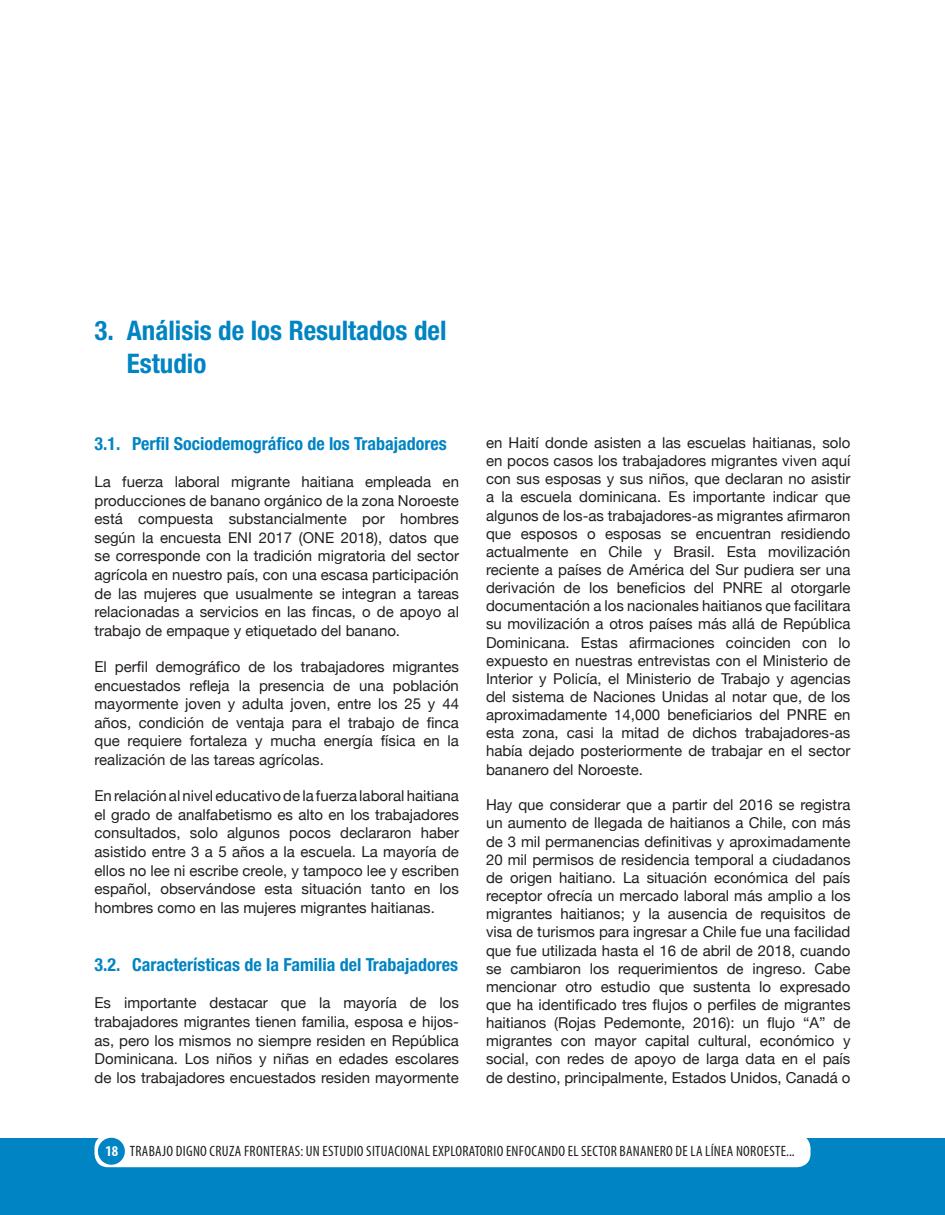
<style>
.page{position:relative;width:945px;height:1215px;background:#fff}
.page>*{position:absolute;margin:0;border:0;box-sizing:border-box;transform-origin:0 0}
.t1{font:700 condensed 27px/33px "Helvetica Neue";color:#0084c3}
.t2{font:700 condensed 18px "Helvetica Neue";color:#0084c3}
.t3{font:15px/18.1px "Helvetica Neue";color:#241f1f;text-align:justify}
.t4{font:condensed 15px "Myriad Pro";letter-spacing:.02em;color:#241f1f}
.s1{font-weight:700;color:#fff}
</style>
<div class="page">
<div style="left:0;top:1143px;width:932px;height:72px;background:#0084c3"></div>
<div style="left:94px;top:1135px;width:717px;height:32px;background:#fff;border-radius:13px"></div>
<div style="left:98px;top:1138px;width:27px;height:27px;background:#0084c3;border-radius:50%"></div>
<div style="left:932px;top:1138px;width:13px;height:59px;background:#0084c3"></div>
<div style="left:932px;top:1143px;width:13px;height:72px;background:#0084c3"></div>
<h1 class="t1" style="left:127px;top:314px;width:321px;text-indent:-32px">3. Análisis de los Resultados del<br>Estudio</h1>
<p class="t2" style="left:94px;top:433px;width:354px">3.1. Perfil Sociodemográfico de los Trabajadores</p>
<p class="t3" style="left:94px;top:472px;width:366px;line-height:18.6px">La fuerza laboral migrante haitiana empleada en producciones de banano orgánico de la zona Noroeste está compuesta substancialmente por hombres según la encuesta ENI 2017 (ONE 2018), datos que se corresponde con la tradición migratoria del sector agrícola en nuestro país, con una escasa participación de las mujeres que usualmente se integran a tareas relacionadas a servicios en las fincas, o de apoyo al trabajo de empaque y etiquetado del banano.</p>
<p class="t3" style="left:94px;top:657px;width:366px;line-height:18.6px">El perfil demográfico de los trabajadores migrantes encuestados refleja la presencia de una población mayormente joven y adulta joven, entre los 25 y 44 años, condición de ventaja para el trabajo de finca que requiere fortaleza y mucha energía física en la realización de las tareas agrícolas.</p>
<p class="t3" style="left:94px;top:786px;width:366px;line-height:18.6px">En relación al nivel educativo de la fuerza laboral haitiana el grado de analfabetismo es alto en los trabajadores consultados, solo algunos pocos declararon haber asistido entre 3 a 5 años a la escuela. La mayoría de ellos no lee ni escribe creole, y tampoco lee y escriben español, observándose esta situación tanto en los hombres como en las mujeres migrantes haitianas.</p>
<p class="t2" style="left:94px;top:954px;width:365px">3.2. Características de la Familia del Trabajadores</p>
<p class="t3" style="left:94px;top:993px;width:366px;line-height:18.6px">Es importante destacar que la mayoría de los trabajadores migrantes tienen familia, esposa e hijos&shy;as, pero los mismos no siempre residen en República Dominicana. Los niños y niñas en edades escolares de los trabajadores encuestados residen mayormente</p>
<p class="t3" style="left:486px;top:433px;width:366px">en Haití donde asisten a las escuelas haitianas, solo en pocos casos los trabajadores migrantes viven aquí con sus esposas y sus niños, que declaran no asistir a la escuela dominicana. Es importante indicar que algunos de los-as trabajadores-as migrantes afirmaron que esposos o esposas se encuentran residiendo actualmente en Chile y Brasil. Esta movilización reciente a países de América del Sur pudiera ser una derivación de los beneficios del PNRE al otorgarle documentación a los nacionales haitianos que facilitara su movilización a otros países más allá de República Dominicana. Estas afirmaciones coinciden con lo expuesto en nuestras entrevistas con el Ministerio de Interior y Policía, el Ministerio de Trabajo y agencias del sistema de Naciones Unidas al notar que, de los aproximadamente 14,000 beneficiarios del PNRE en esta zona, casi la mitad de dichos trabajadores-as había dejado posteriormente de trabajar en el sector bananero del Noroeste.</p>
<p class="t3" style="left:486px;top:796px;width:366px">Hay que considerar que a partir del 2016 se registra un aumento de llegada de haitianos a Chile, con más de 3 mil permanencias definitivas y aproximadamente 20 mil permisos de residencia temporal a ciudadanos de origen haitiano. La situación económica del país receptor ofrecía un mercado laboral más amplio a los migrantes haitianos; y la ausencia de requisitos de visa de turismos para ingresar a Chile fue una facilidad que fue utilizada hasta el 16 de abril de 2018, cuando se cambiaron los requerimientos de ingreso. Cabe mencionar otro estudio que sustenta lo expresado que ha identificado tres flujos o perfiles de migrantes haitianos (Rojas Pedemonte, 2016): un flujo “A” de migrantes con mayor capital cultural, económico y social, con redes de apoyo de larga data en el país de destino, principalmente, Estados Unidos, Canadá o</p>
<p class="t4" style="left:105px;top:1142px;width:691px"><span class="s1">18</span> TRABAJO DIGNO CRUZA FRONTERAS: UN ESTUDIO SITUACIONAL EXPLORATORIO ENFOCANDO EL SECTOR BANANERO DE LA LÍNEA NOROESTE...</p>
</div>
